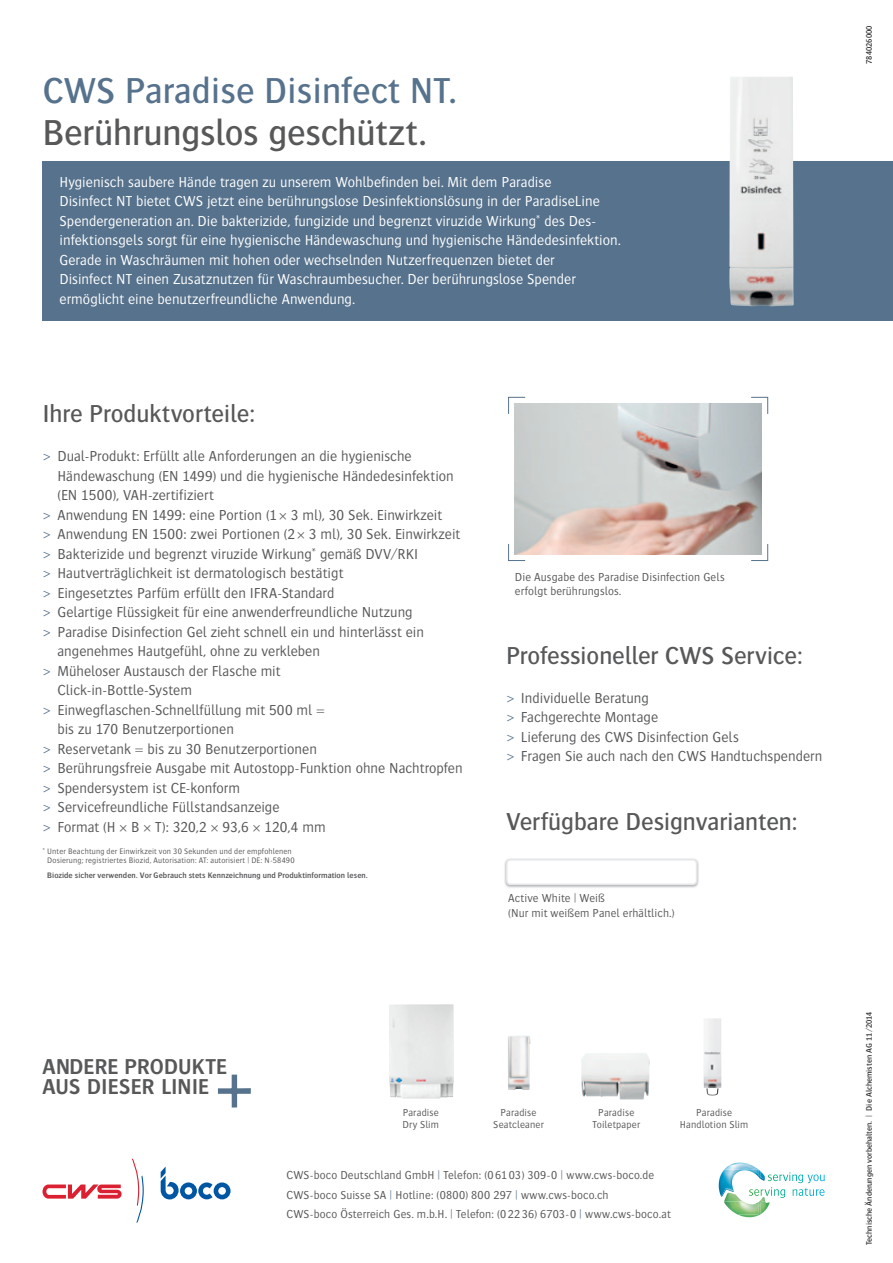
<style>
.page{position:relative;width:893px;height:1263px;background:#fff}
.page>*{position:absolute;margin:0;border:0;box-sizing:border-box;transform-origin:0 0}
.t1{font:500 56.1px "Bosis";color:#56728c}
.t2{font:500 37.5px "Bosis";color:#56728c}
.t3{font:500 37.5px "Bosis";letter-spacing:-.005em;color:#57585a}
.t4{font:500 25.5px "Bosis";letter-spacing:-.005em;color:#57585a}
.t5{font:600 22.5px/20.2px "Bosis";letter-spacing:.005em;color:#57585a}
.t6{font:300 15px/19.5px "Bosis";color:#57585a}
.t7{font:300 15px/19.5px "Bosis";color:#fff}
.t8{font:300 12px/19.5px "Bosis";letter-spacing:.01em;color:#57585a}
.t9{font:300 10.5px/12px "Bosis";letter-spacing:.015em;color:#57585a;text-align:center}
.t10{font:300 8.25px/9px "Bosis";letter-spacing:.02em;color:#57585a;text-align:center}
.t11{font:600 8.25px "Bosis";letter-spacing:.005em;color:#57585a}
.t12{font:500 8.25px "Bosis";color:#231f20}
.s1{color:#56728c}
.s2{font-family:"Bosis Pro"}
</style>
<div class="page">
<div style="left:43px;top:162px;width:850px;height:159px;background:#56728c"></div>
<img style="left:581px;top:1053px;width:69px;height:46px">
<svg style="left:217px;top:1074px;width:34px;height:34px"></svg>
<img style="left:718px;top:1162px;width:107px;height:55px">
<img style="left:729px;top:77px;width:65px;height:229px">
<img style="left:504px;top:858px;width:195px;height:30px">
<div style="left:507px;top:860px;width:190px;height:24px;background:#fff;border-radius:4px"></div>
<div style="left:506px;top:859px;width:191px;height:26px;border:2px solid #e6e7e9;border-radius:4px"></div>
<img style="left:389px;top:1004px;width:65px;height:94px">
<img style="left:703px;top:1018px;width:19px;height:77px">
<img style="left:508px;top:1036px;width:23px;height:54px">
<img style="left:515px;top:404px;width:246px;height:150px">
<svg style="left:750px;top:396px;width:19px;height:19px"></svg>
<svg style="left:508px;top:396px;width:18px;height:19px"></svg>
<svg style="left:750px;top:543px;width:19px;height:18px"></svg>
<svg style="left:508px;top:543px;width:18px;height:18px"></svg>
<svg style="left:161px;top:1166px;width:70px;height:33px"></svg>
<svg style="left:132px;top:1159px;width:12px;height:63px"></svg>
<svg style="left:43px;top:1184px;width:79px;height:14px"></svg>
<h2 class="t2" style="left:43px;top:71px;width:416px">CWS Paradise Disinfect NT.</h2>
<h2 class="t3" style="left:43px;top:113px;width:386px">Berührungslos geschützt.</h2>
<p class="t7" style="left:60px;top:172px;width:563px">Hygienisch saubere Hände tragen zu unserem Wohlbefinden bei. Mit dem Paradise<br>Disinfect NT bietet CWS jetzt eine berührungslose Desinfektionslösung in der ParadiseLine Spendergeneration an. Die bakterizide, fungizide und begrenzt viruzide Wirkung* des Des&shy;infektionsgels sorgt für eine hygienische Händewaschung und hygienische Händedesinfektion.<br>Gerade in Waschräumen mit hohen oder wechselnden Nutzerfrequenzen bietet der<br>Disinfect NT einen Zusatznutzen für Waschraumbesucher. Der berührungslose Spender ermöglicht eine benutzerfreundliche Anwendung.</p>
<h3 class="t4" style="left:43px;top:400px;width:214px">Ihre Produktvorteile:</h3>
<p class="t6" style="left:43px;top:446px;width:371px"><span class="s1">&gt;</span> Dual-Produkt: Erfüllt alle Anforderungen an die hygienische</p>
<p class="t6" style="left:57px;top:466px;width:398px">Händewaschung (EN 1499) und die hygienische Händedesinfektion</p>
<p class="t6" style="left:57px;top:485px;width:158px">(EN 1500), VAH-zertifiziert</p>
<p class="t6" style="left:43px;top:505px;width:401px"><span class="s1">&gt;</span> Anwendung EN 1499: eine Portion (1 <span class="s2">×</span> 3 ml), 30 Sek. Einwirkzeit</p>
<p class="t6" style="left:43px;top:524px;width:419px"><span class="s1">&gt;</span> Anwendung EN 1500: zwei Portionen (2 <span class="s2">×</span> 3 ml), 30 Sek. Einwirkzeit</p>
<p class="t6" style="left:43px;top:544px;width:377px"><span class="s1">&gt;</span> Bakterizide und begrenzt viruzide Wirkung* gemäß DVV/RKI</p>
<p class="t6" style="left:43px;top:563px;width:302px"><span class="s1">&gt;</span> Hautverträglichkeit ist dermatologisch bestätigt</p>
<p class="t6" style="left:43px;top:583px;width:293px"><span class="s1">&gt;</span> Eingesetztes Parfüm erfüllt den IFRA-Standard</p>
<p class="t6" style="left:43px;top:602px;width:372px"><span class="s1">&gt;</span> Gelartige Flüssigkeit für eine anwenderfreundliche Nutzung</p>
<p class="t6" style="left:43px;top:622px;width:383px"><span class="s1">&gt;</span> Paradise Disinfection Gel zieht schnell ein und hinterlässt ein</p>
<p class="t6" style="left:57px;top:641px;width:264px">angenehmes Hautgefühl, ohne zu verkleben</p>
<p class="t6" style="left:43px;top:661px;width:240px"><span class="s1">&gt;</span> Müheloser Austausch der Flasche mit</p>
<p class="t6" style="left:57px;top:680px;width:136px">Click-in-Bottle-System</p>
<p class="t6" style="left:43px;top:700px;width:284px"><span class="s1">&gt;</span> Einwegflaschen-Schnellfüllung mit 500 ml =</p>
<p class="t6" style="left:57px;top:719px;width:178px">bis zu 170 Benutzerportionen</p>
<p class="t6" style="left:43px;top:739px;width:276px"><span class="s1">&gt;</span> Reservetank = bis zu 30 Benutzerportionen</p>
<p class="t6" style="left:43px;top:758px;width:422px"><span class="s1">&gt;</span> Berührungsfreie Ausgabe mit Autostopp-Funktion ohne Nachtropfen</p>
<p class="t6" style="left:43px;top:778px;width:199px"><span class="s1">&gt;</span> Spendersystem ist CE-konform</p>
<p class="t6" style="left:43px;top:797px;width:239px"><span class="s1">&gt;</span> Servicefreundliche Füllstandsanzeige</p>
<p class="t6" style="left:43px;top:817px;width:285px"><span class="s1">&gt;</span> Format (H × B × T): 320,2 × 93,6 × 120,4 mm</p>
<p class="t10" style="left:43px;top:847px;width:254px">* Unter Beachtung der Einwirkzeit von 30 Sekunden und der empfohlenen<br>Dosierung; registriertes Biozid, Autorisation: AT: autorisiert | DE: N-58490</p>
<p class="t11" style="left:47px;top:871px;width:322px">Biozide sicher verwenden. Vor Gebrauch stets Kennzeichnung und Produktinformation lesen.</p>
<p class="t8" style="left:515px;top:570px;width:211px;line-height:13.5px">Die Ausgabe des Paradise Disinfection Gels erfolgt berührungslos.</p>
<h3 class="t4" style="left:506px;top:641px;width:298px">Professioneller CWS Service:</h3>
<p class="t6" style="left:506px;top:688px;width:318px"><span class="s1">&gt;</span> Individuelle Beratung<br><span class="s1">&gt;</span> Fachgerechte Montage<br><span class="s1">&gt;</span> Lieferung des CWS Disinfection Gels<br><span class="s1">&gt;</span> Fragen Sie auch nach den CWS Handtuchspendern</p>
<h3 class="t4" style="left:506px;top:808px;width:293px">Verfügbare Designvarianten:</h3>
<p class="t8" style="left:508px;top:890px;width:168px;line-height:15px">Active White | Weiß<br>(Nur mit weißem Panel erhältlich.)</p>
<h3 class="t5" style="left:43px;top:1055px;width:186px">ANDERE PRODUKTE<br>AUS DIESER LINIE</h3>
<h1 class="t1" style="left:218px;top:1057px;width:34px">+</h1>
<p class="t9" style="left:402px;top:1106px;width:38px;text-align:left">Paradise<br>Dry Slim</p>
<p class="t9" style="left:493px;top:1106px;width:52px">Paradise<br>Seatcleaner</p>
<p class="t9" style="left:593px;top:1106px;width:49px">Paradise<br>Toiletpaper</p>
<p class="t9" style="left:680px;top:1106px;width:70px">Paradise<br>Handlotion Slim</p>
<p class="t8" style="left:286px;top:1165px;width:386px">CWS-boco Deutschland GmbH <span class="s1">|</span> Telefon: (06103) 309-0 <span class="s1">|</span> www.cws-boco.de<br>CWS-boco Suisse SA <span class="s1">|</span> Hotline: (0800) 800 297 <span class="s1">|</span> www.cws-boco.ch<br>CWS-boco Österreich Ges. m.b.H. <span class="s1">|</span> Telefon: (0 2236) 6703-0 <span class="s1">|</span> www.cws-boco.at</p>
<p class="t12" style="left:864px;top:64px;width:40px;rotate:-90deg">784026000</p>
<p class="t12" style="left:864px;top:1245px;width:235px;rotate:-90deg">Technische Änderungen vorbehalten. | Die Alchemisten AG 11/2014</p>
</div>
